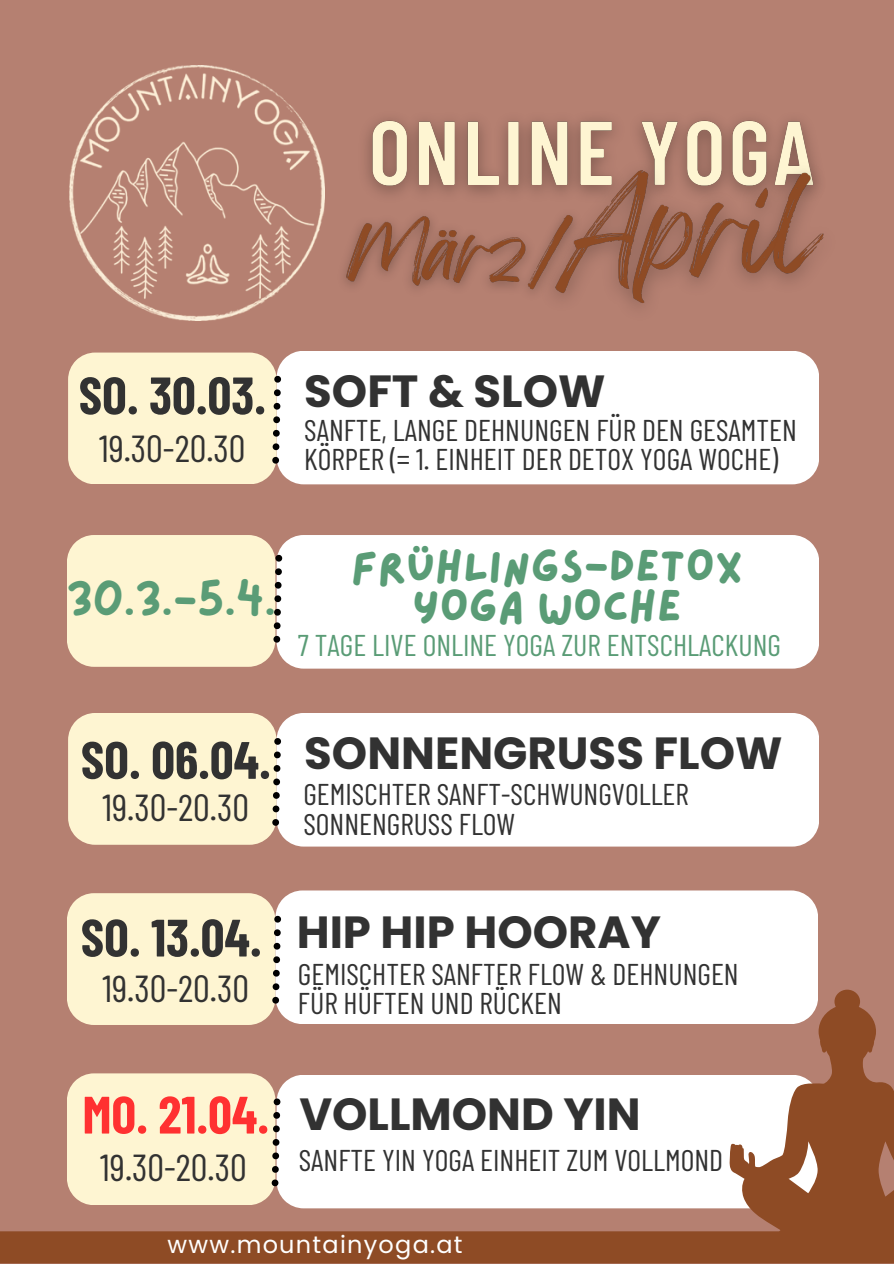
<style>
.page{position:relative;width:894px;height:1264px;background:#fff}
.page>*{position:absolute;margin:0;border:0;box-sizing:border-box;transform-origin:0 0}
.t1{font:700 52.5px "Barlow Condensed";color:#323232}
.t2{font:700 52.5px "Barlow Condensed";color:#ff3131}
.t3{font:700 45px "Poppins";color:#323232}
.t4{font:45px/40.5px "Lazydog";color:#5a9c76;text-align:center}
.t5{font:43.5px "Lazydog";color:#5a9c76}
.t6{font:37.5px "Barlow Condensed";color:#323232}
.t7{font:30px/29.2px "Barlow Condensed";color:#323232}
.t8{font:30px "Barlow Condensed";color:#5a9c76}
.t9{font:24px "Poppins";letter-spacing:.05em;color:#fff}
</style>
<div class="page">
<div style="left:0;top:0;width:893px;height:1263px;background:#b58071"></div>
<div style="left:281px;top:351px;width:537px;height:133px;background:#fff"></div>
<div style="left:68px;top:352px;width:213px;height:132px;background:#fef5d2"></div>
<img style="left:69px;top:65px;width:256px;height:255px">
<div style="left:282px;top:535px;width:536px;height:133px;background:#fff"></div>
<div style="left:67px;top:535px;width:215px;height:131px;background:#fef5d2"></div>
<div style="left:281px;top:713px;width:537px;height:133px;background:#fff"></div>
<svg style="left:291px;top:890px;width:511px;height:3px;background:#f1e8e5"></svg>
<div style="left:68px;top:713px;width:213px;height:131px;background:#fef5d2"></div>
<img style="left:366px;top:119px;width:444px;height:76px">
<img style="left:528px;top:145px;width:296px;height:161px">
<svg style="left:0;top:893px;width:893px;height:370px"></svg>
<img style="left:344px;top:198px;width:247px;height:108px">
<h4 class="t1" style="left:79px;top:362px;width:189px">SO. 30.03.</h4>
<p class="t6" style="left:99px;top:424px;width:148px">19.30-20.30</p>
<h5 class="t3" style="left:304px;top:360px;width:302px">SOFT &amp; SLOW</h5>
<p class="t7" style="left:304px;top:414px;width:494px">SANFTE, LANGE DEHNUNGEN FÜR DEN GESAMTEN<br>KÖRPER (= 1. EINHEIT DER DETOX YOGA WOCHE)</p>
<p class="t5" style="left:66px;top:579px;width:211px">30.3.-5.4.</p>
<h6 class="t4" style="left:351px;top:548px;width:393px">FRÜHLINGS-DETOX<br>YOGA WOCHE</h6>
<p class="t8" style="left:298px;top:626px;width:484px">7 TAGE LIVE ONLINE YOGA ZUR ENTSCHLACKUNG</p>
<h5 class="t1" style="left:81px;top:726px;width:191px">SO. 06.04.</h5>
<p class="t6" style="left:103px;top:783px;width:148px">19.30-20.30</p>
<p class="t3" style="left:304px;top:721px;width:479px">SONNENGRUSS FLOW</p>
<h6 class="t7" style="left:303px;top:778px;width:387px">GEMISCHTER SANFT-SCHWUNGVOLLER<br>SONNENGRUSS FLOW</h6>
<p class="t1" style="left:81px;top:904px;width:182px">SO. 13.04.</p>
<p class="t6" style="left:103px;top:964px;width:148px">19.30-20.30</p>
<p class="t3" style="left:297px;top:900px;width:365px">HIP HIP HOORAY</p>
<h4 class="t7" style="left:298px;top:958px;width:442px">GEMISCHTER SANFTER FLOW &amp; DEHNUNGEN<br>FÜR HÜFTEN UND RÜCKEN</h4>
<p class="t2" style="left:83px;top:1080px;width:188px">MO. 21.04.</p>
<p class="t6" style="left:100px;top:1143px;width:148px">19.30-20.30</p>
<p class="t3" style="left:299px;top:1083px;width:343px">VOLLMOND YIN</p>
<h5 class="t7" style="left:299px;top:1144px;width:425px">SANFTE YIN YOGA EINHEIT ZUM VOLLMOND</h5>
<h4 class="t9" style="left:167px;top:1227px;width:296px">www.mountainyoga.at</h4>
</div>
